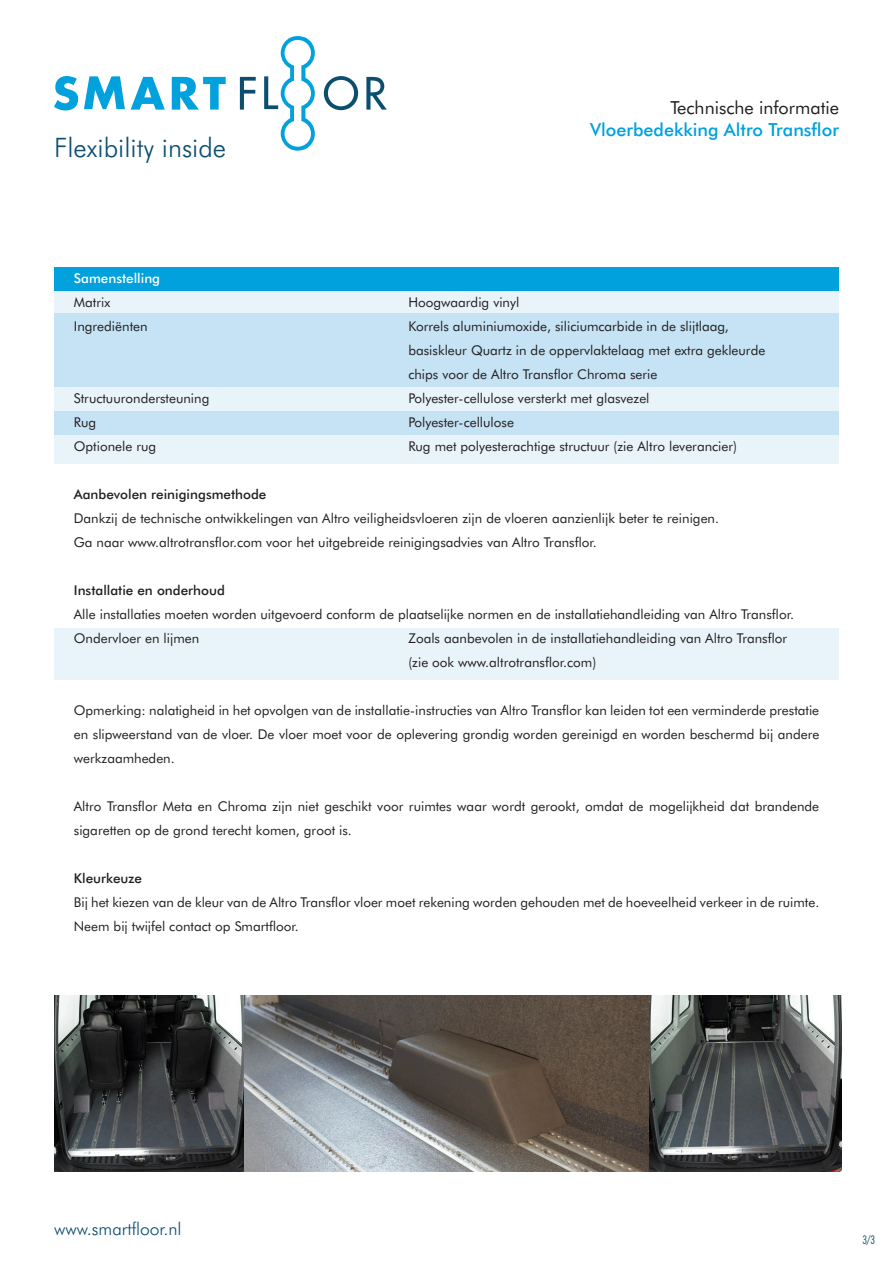
<style>
.page{position:relative;width:893px;height:1263px;background:#fff}
.page>*{position:absolute;margin:0;border:0;box-sizing:border-box;transform-origin:0 0}
.t1{font:300 26.85px "Futura BT";color:#0b4e70}
.t2{font:500 18px "Futura BT";color:#00a1dc}
.t3{font:18px "Futura BT";color:#231f20}
.t4{font:300 17.55px "Futura BT";color:#0b4e70}
.t5{font:13.5px/24px "Futura BT";color:#231f20}
.t6{font:500 13.5px "Futura BT";color:#231f20}
.t7{font:500 13.5px "Futura BT";color:#fff}
.t8{font:300 condensed 12px "Futura BT";color:#0b4e70}
</style>
<div class="page">
<div style="left:54px;top:628px;width:785px;height:51px;background:#e9f4fa"></div>
<div style="left:54px;top:270px;width:785px;height:194px;background:#e9f4fa"></div>
<svg style="left:324px;top:76px;width:34px;height:34px"></svg>
<svg style="left:240px;top:77px;width:16px;height:33px"></svg>
<svg style="left:366px;top:77px;width:21px;height:33px"></svg>
<svg style="left:84px;top:76px;width:41px;height:33px"></svg>
<svg style="left:54px;top:76px;width:24px;height:34px"></svg>
<svg style="left:131px;top:77px;width:34px;height:33px"></svg>
<svg style="left:172px;top:77px;width:54px;height:33px"></svg>
<svg style="left:264px;top:36px;width:51px;height:115px"></svg>
<div style="left:54px;top:313px;width:785px;height:74px;background:#c5e3f4"></div>
<div style="left:54px;top:411px;width:785px;height:24px;background:#c5e3f4"></div>
<div style="left:54px;top:267px;width:785px;height:24px;background:#00a1dc"></div>
<img style="left:248px;top:996px;width:593px;height:176px">
<img style="left:54px;top:996px;width:194px;height:176px">
<p class="t1" style="left:54px;top:132px;width:174px">Flexibility inside</p>
<p class="t3" style="left:670px;top:97px;width:170px">Technische informatie</p>
<p class="t2" style="left:590px;top:119px;width:250px">Vloerbedekking Altro Transflor</p>
<p class="t7" style="left:74px;top:270px;width:88px">Samenstelling</p>
<p class="t5" style="left:74px;top:290px;width:38px">Matrix</p>
<p class="t5" style="left:408px;top:290px;width:112px">Hoogwaardig vinyl</p>
<p class="t5" style="left:74px;top:314px;width:75px">Ingrediënten</p>
<p class="t5" style="left:408px;top:314px;width:322px">Korrels aluminiumoxide, siliciumcarbide in de slijtlaag,</p>
<p class="t5" style="left:408px;top:338px;width:358px">basiskleur Quartz in de oppervlaktelaag met extra gekleurde</p>
<p class="t5" style="left:408px;top:362px;width:251px">chips voor de Altro Transflor Chroma serie</p>
<p class="t5" style="left:74px;top:386px;width:137px">Structuurondersteuning</p>
<p class="t5" style="left:408px;top:386px;width:243px">Polyester-cellulose versterkt met glasvezel</p>
<p class="t5" style="left:74px;top:410px;width:24px">Rug</p>
<p class="t5" style="left:408px;top:410px;width:107px">Polyester-cellulose</p>
<p class="t5" style="left:74px;top:434px;width:84px">Optionele rug</p>
<p class="t5" style="left:408px;top:434px;width:330px">Rug met polyesterachtige structuur (zie Altro leverancier)</p>
<p class="t6" style="left:74px;top:486px;width:194px">Aanbevolen reinigingsmethode</p>
<p class="t5" style="left:74px;top:506px;width:647px">Dankzij de technische ontwikkelingen van Altro veiligheidsvloeren zijn de vloeren aanzienlijk beter te reinigen.</p>
<p class="t5" style="left:74px;top:530px;width:524px">Ga naar www.altrotransflor.com voor het uitgebreide reinigingsadvies van Altro Transflor.</p>
<p class="t6" style="left:74px;top:582px;width:153px">Installatie en onderhoud</p>
<p class="t5" style="left:74px;top:602px;width:722px">Alle installaties moeten worden uitgevoerd conform de plaatselijke normen en de installatiehandleiding van Altro Transflor.</p>
<p class="t5" style="left:74px;top:626px;width:127px">Ondervloer en lijmen</p>
<p class="t5" style="left:408px;top:626px;width:380px">Zoals aanbevolen in de installatiehandleiding van Altro Transflor</p>
<p class="t5" style="left:408px;top:650px;width:189px">(zie ook www.altrotransflor.com)</p>
<p class="t5" style="left:74px;top:698px;width:747px;text-align:justify">Opmerking: nalatigheid in het opvolgen van de installatie-instructies van Altro Transflor kan leiden tot een verminderde prestatie en slipweerstand van de vloer. De vloer moet voor de oplevering grondig worden gereinigd en worden beschermd bij andere werkzaamheden.</p>
<p class="t5" style="left:74px;top:794px;width:747px">Altro Transflor Meta en Chroma zijn niet geschikt voor ruimtes waar wordt gerookt, omdat de mogelijkheid dat brandende sigaretten op de grond terecht komen, groot is.</p>
<p class="t6" style="left:74px;top:870px;width:70px">Kleurkeuze</p>
<p class="t5" style="left:74px;top:890px;width:747px">Bij het kiezen van de kleur van de Altro Transflor vloer moet rekening worden gehouden met de hoeveelheid verkeer in de ruimte.<br>Neem bij twijfel contact op Smartfloor.</p>
<p class="t4" style="left:54px;top:1218px;width:129px">www.smartfloor.nl</p>
<p class="t8" style="left:862px;top:1232px;width:14px">3/3</p>
</div>
